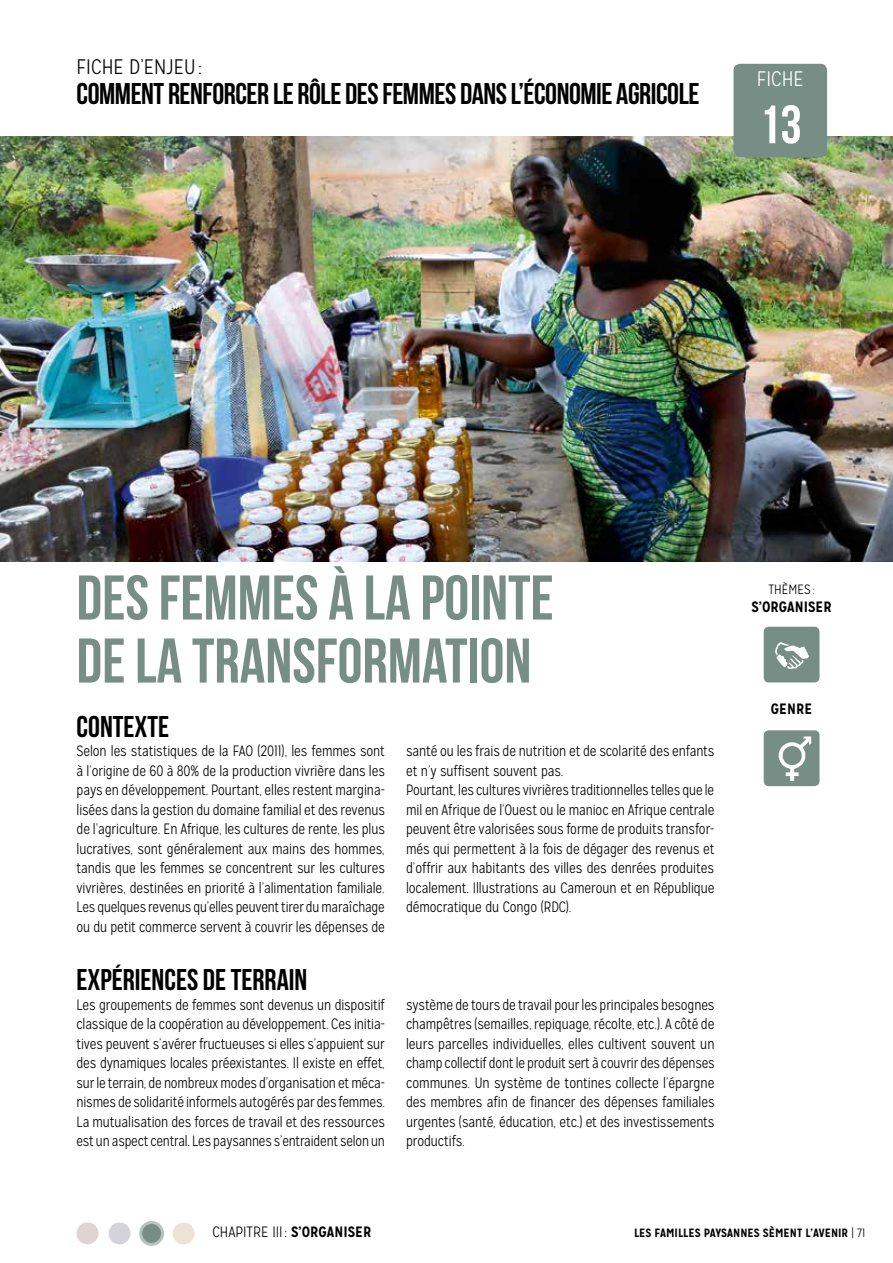
<style>
.page{position:relative;width:893px;height:1263px;background:#fff}
.page>*{position:absolute;margin:0;border:0;box-sizing:border-box;transform-origin:0 0}
.t1{font:63px/63px "Bebas Neue";color:#778e87}
.t2{font:54px "Bebas Neue";color:#fff}
.t3{font:30px "Bebas Neue";letter-spacing:-.015em;color:#000}
.t4{font:300 21px "Mission Gothic";color:#000}
.t5{font:300 21px "Mission Gothic";color:#fff}
.t6{font:300 15px/19.5px "Mission Gothic";letter-spacing:-.005em;color:#000;text-align:justify;scale:.95 1}
.t7{font:300 15px "Mission Gothic";letter-spacing:-.005em;color:#000}
.t8{font:700 15px "Mission Gothic";color:#000}
.t9{font:300 13.5px "Mission Gothic";color:#000}
.t10{font:700 12px "Mission Gothic";color:#000}
.s1{font-weight:700}
.s2{font-weight:300}
</style>
<div class="page">
<img style="left:0;top:136px;width:893px;height:425px">
<div style="left:734px;top:65px;width:92px;height:91px;background:#778e87;border-radius:6px"></div>
<div style="left:733px;top:64px;width:94px;height:93px;border:2px solid #778e87;border-radius:6px"></div>
<div style="left:141px;top:1222px;width:22px;height:22px;background:#778e87;border-radius:50%"></div>
<div style="left:139px;top:1221px;width:25px;height:25px;border:3px solid #b9c1be;border-radius:50%"></div>
<div style="left:173px;top:1222px;width:22px;height:22px;background:#ede2d6;border-radius:50%"></div>
<div style="left:109px;top:1222px;width:21px;height:22px;background:#d4d2db;border-radius:50%"></div>
<div style="left:77px;top:1222px;width:21px;height:22px;background:#dfd3d4;border-radius:50%"></div>
<img style="left:764px;top:627px;width:55px;height:55px">
<div style="left:764px;top:627px;width:55px;height:55px;border:2px solid #778e87;border-radius:4px"></div>
<div style="left:764px;top:731px;width:55px;height:54px;background:#778e87;border-radius:4px"></div>
<img style="left:778px;top:736px;width:34px;height:45px">
<div style="left:764px;top:730px;width:55px;height:56px;border:2px solid #778e87;border-radius:4px"></div>
<h3 class="t4" style="left:77px;top:54px;width:127px">FICHE D’ENJEU:</h3>
<h3 class="t3" style="left:77px;top:77px;width:624px">COMMENT RENFORCER LE RÔLE DES FEMMES DANS L’ÉCONOMIE AGRICOLE</h3>
<h3 class="t5" style="left:757px;top:67px;width:49px">FICHE</h3>
<h2 class="t2" style="left:759px;top:95px;width:44px">13</h2>
<h1 class="t1" style="left:77px;top:565px;width:479px">DES FEMMES À LA POINTE<br>DE LA TRANSFORMATION</h1>
<h3 class="t3" style="left:77px;top:710px;width:94px">CONTEXTE</h3>
<p class="t6" style="left:77px;top:741px;width:326px">Selon les statistiques de la FAO (2011), les femmes sont à l’origine de 60 à 80% de la production vivrière dans les pays en développement. Pourtant, elles restent margina&shy;lisées dans la gestion du domaine familial et des revenus de l’agriculture. En Afrique, les cultures de rente, les plus lucratives, sont généralement aux mains des hommes, tandis que les femmes se concentrent sur les cultures vivrières, destinées en priorité à l’alimentation familiale.<br>Les quelques revenus qu’elles peuvent tirer du maraîchage ou du petit commerce servent à couvrir les dépenses de</p>
<p class="t6" style="left:406px;top:741px;width:326px;text-align:left">santé ou les frais de nutrition et de scolarité des enfants et n’y suffisent souvent pas.<br>Pourtant, les cultures vivrières traditionnelles telles que le mil en Afrique de l’Ouest ou le manioc en Afrique centrale peuvent être valorisées sous forme de produits transfor&shy;més qui permettent à la fois de dégager des revenus et d’offrir aux habitants des villes des denrées produites localement. Illustrations au Cameroun et en République démocratique du Congo (RDC).</p>
<h3 class="t3" style="left:77px;top:963px;width:232px">EXPÉRIENCES DE TERRAIN</h3>
<p class="t6" style="left:77px;top:995px;width:326px">Les groupements de femmes sont devenus un dispositif classique de la coopération au développement. Ces initia&shy;tives peuvent s’avérer fructueuses si elles s’appuient sur des dynamiques locales préexistantes. Il existe en effet, sur le terrain, de nombreux modes d’organisation et méca&shy;nismes de solidarité informels autogérés par des femmes.<br>La mutualisation des forces de travail et des ressources est un aspect central. Les paysannes s’entraident selon un</p>
<p class="t6" style="left:406px;top:995px;width:326px">système de tours de travail pour les principales besognes champêtres (semailles, repiquage, récolte, etc.). A côté de leurs parcelles individuelles, elles cultivent souvent un champ collectif dont le produit sert à couvrir des dépenses communes. Un système de tontines collecte l’épargne des membres afin de financer des dépenses familiales urgentes (santé, éducation, etc.) et des investissements productifs.</p>
<p class="t9" style="left:768px;top:582px;width:48px">THÈMES :</p>
<p class="t8" style="left:751px;top:598px;width:82px">S’ORGANISER</p>
<p class="t8" style="left:771px;top:699px;width:43px">GENRE</p>
<p class="t7" style="left:212px;top:1223px;width:161px">CHAPITRE III : <span class="s1">S’ORGANISER</span></p>
<p class="t10" style="left:634px;top:1225px;width:233px">LES FAMILLES PAYSANNES SÈMENT L’AVENIR <span class="s2">| 71</span></p>
</div>
